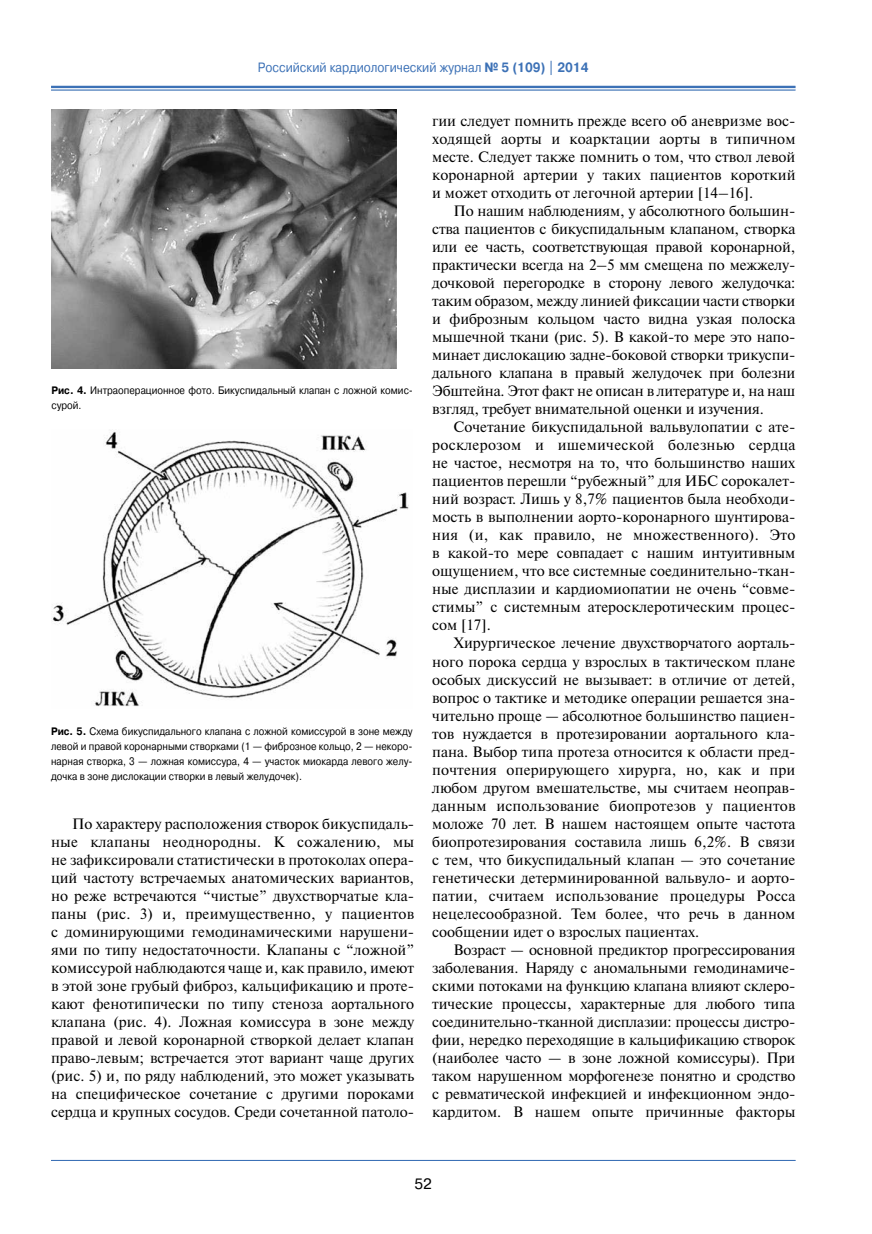
<style>
.page{position:relative;width:872px;height:1234px;background:#fff}
.page>*{position:absolute;margin:0;border:0;box-sizing:border-box;transform-origin:0 0}
.t1{font:15px/18px "Newton C";color:#000;text-align:justify}
.t2{font:15px "Pragmatica C";color:#000}
.t3{font:13.5px "Pragmatica C";color:#3c71b6;scale:.89 1}
.t4{font:10.8px/15px "Pragmatica C";color:#000;scale:.89 1}
.s1{font-weight:700}
</style>
<div class="page">
<svg style="left:51px;top:88px;width:744px;height:2px"></svg>
<hr style="left:51px;top:86px;width:744px;height:2px;background:#3c71b6">
<hr style="left:51px;top:90px;width:744px;height:1px;background:#3c71b6">
<hr style="left:51px;top:1159px;width:744px;height:1px;background:#3c71b6">
<img style="left:51px;top:109px;width:346px;height:259px">
<img style="left:51px;top:431px;width:358px;height:275px">
<p class="t3" style="left:258px;top:60px;width:373px">Российский кардиологический журнал <span class="s1">№ 5 (109) | 2014</span></p>
<p class="t4" style="left:51px;top:382px;width:408px"><span class="s1">Рис. 4.</span> Интраоперационное фото. Бикуспидальный клапан с ложной комис&shy;сурой.</p>
<p class="t4" style="left:51px;top:723px;width:408px;text-align:justify"><span class="s1">Рис. 5.</span> Схема бикуспидального клапана с ложной комиссурой в зоне между левой и правой коронарными створками (1 — фиброзное кольцо, 2 — некоро&shy;нарная створка, 3 — ложная комиссура, 4 — участок миокарда левого желу&shy;дочка в зоне дислокации створки в левый желудочек).</p>
<p class="t1" style="left:51px;top:814px;width:365px;text-indent:21px">По характеру расположения створок бикуспидаль&shy;ные клапаны неоднородны. К сожалению, мы не зафиксировали статистически в протоколах опера&shy;ций частоту встречаемых анатомических вариантов, но реже встречаются “чистые” двухстворчатые кла&shy;паны (рис. 3) и, преимущественно, у пациентов с доминирующими гемодинамическими нарушени&shy;ями по типу недостаточности. Клапаны с “ложной” комиссурой наблюдаются чаще и, как правило, имеют в этой зоне грубый фиброз, кальцификацию и проте&shy;кают фенотипически по типу стеноза аортального клапана (рис. 4). Ложная комиссура в зоне между правой и левой коронарной створкой делает клапан право-левым; встречается этот вариант чаще других (рис. 5) и, по ряду наблюдений, это может указывать на специфическое сочетание с другими пороками сердца и крупных сосудов. Среди сочетанной патоло-</p>
<p class="t1" style="left:432px;top:112px;width:365px">гии следует помнить прежде всего об аневризме вос&shy;ходящей аорты и коарктации аорты в типичном месте. Следует также помнить о том, что ствол левой коронарной артерии у таких пациентов короткий и может отходить от легочной артерии [14–16].</p>
<p class="t1" style="left:432px;top:202px;width:365px;text-indent:21px">По нашим наблюдениям, у абсолютного большин&shy;ства пациентов с бикуспидальным клапаном, створка или ее часть, соответствующая правой коронарной, практически всегда на 2–5 мм смещена по межжелу&shy;дочковой перегородке в сторону левого желудочка: таким образом, между линией фиксации части створки и фиброзным кольцом часто видна узкая полоска мышечной ткани (рис. 5). В какой-то мере это напо&shy;минает дислокацию задне-боковой створки трикуспи&shy;дального клапана в правый желудочек при болезни Эбштейна. Этот факт не описан в литературе и, на наш взгляд, требует внимательной оценки и изучения.</p>
<p class="t1" style="left:432px;top:418px;width:365px;text-indent:21px">Сочетание бикуспидальной вальвулопатии с ате&shy;росклерозом и ишемической болезнью сердца не частое, несмотря на то, что большинство наших пациентов перешли “рубежный” для ИБС сорокалет&shy;ний возраст. Лишь у 8,7% пациентов была необходи&shy;мость в выполнении аорто-коронарного шунтирова&shy;ния (и, как правило, не множественного). Это в какой-то мере совпадает с нашим интуитивным ощущением, что все системные соединительно-ткан&shy;ные дисплазии и кардиомиопатии не очень “совме&shy;стимы” с системным атеросклеротическим процес&shy;сом [17].</p>
<p class="t1" style="left:432px;top:634px;width:365px;text-indent:21px">Хирургическое лечение двухстворчатого аорталь&shy;ного порока сердца у взрослых в тактическом плане особых дискуссий не вызывает: в отличие от детей, вопрос о тактике и методике операции решается зна&shy;чительно проще — абсолютное большинство пациен&shy;тов нуждается в протезировании аортального кла&shy;пана. Выбор типа протеза относится к области пред&shy;почтения оперирующего хирурга, но, как и при любом другом вмешательстве, мы считаем неоправ&shy;данным использование биопротезов у пациентов моложе 70 лет. В нашем настоящем опыте частота биопротезирования составила лишь 6,2%. В связи с тем, что бикуспидальный клапан — это сочетание генетически детерминированной вальвуло- и аорто&shy;патии, считаем использование процедуры Росса нецелесообразной. Тем более, что речь в данном сообщении идет о взрослых пациентах.</p>
<p class="t1" style="left:432px;top:940px;width:365px;text-indent:21px">Возраст — основной предиктор прогрессирования заболевания. Наряду с аномальными гемодинамиче&shy;скими потоками на функцию клапана влияют склеро&shy;тические процессы, характерные для любого типа соединительно-тканной дисплазии: процессы дистро&shy;фии, нередко переходящие в кальцификацию створок (наиболее часто — в зоне ложной комиссуры). При таком нарушенном морфогенезе понятно и сродство с ревматической инфекцией и инфекционном эндо&shy;кардитом. В нашем опыте причинные факторы</p>
<p class="t2" style="left:414px;top:1174px;width:19px">52</p>
</div>
